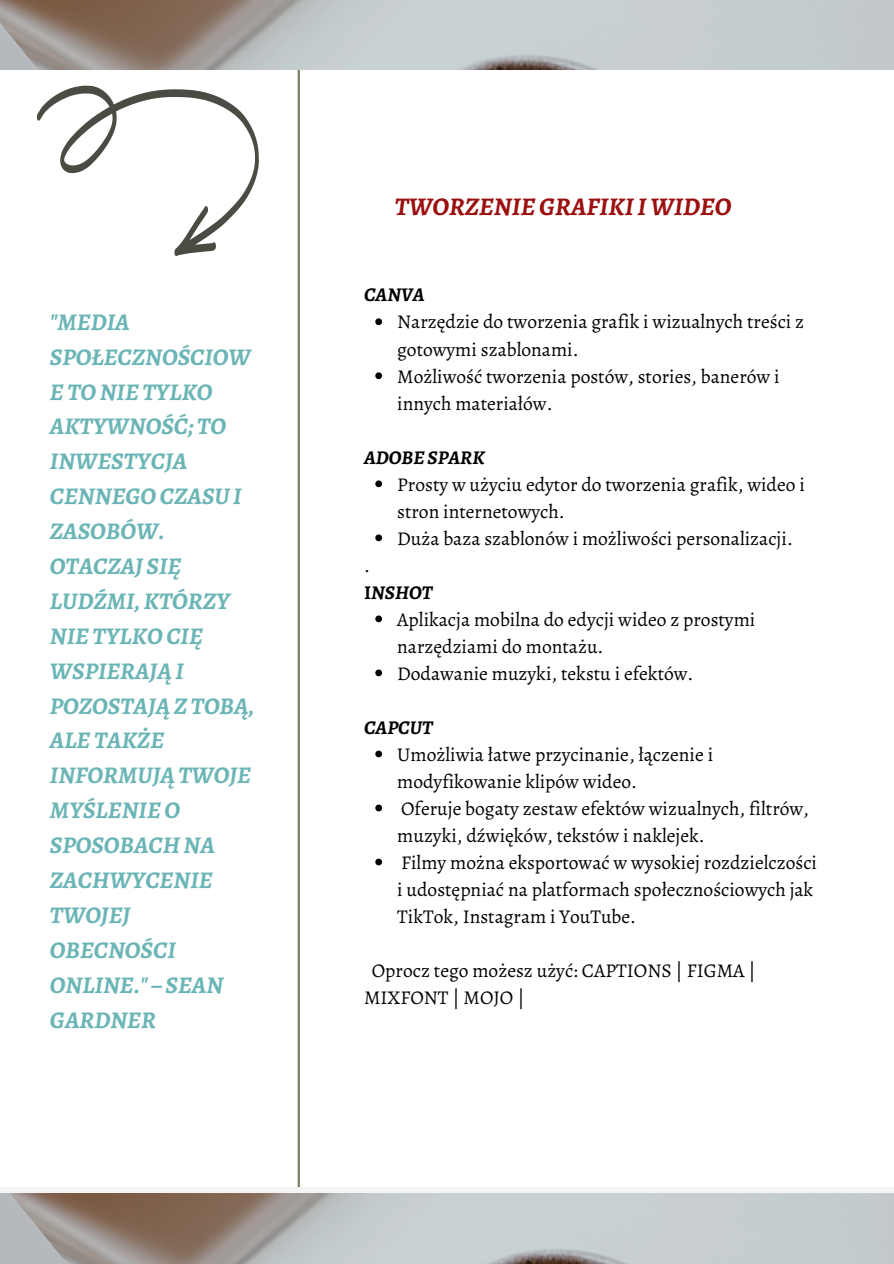
<style>
.page{position:relative;width:894px;height:1264px;background:#fff}
.page>*{position:absolute;margin:0;border:0;box-sizing:border-box;transform-origin:0 0}
.t1{font:italic 700 25.5px "Alegreya";color:#9c0f0f}
.t2{font:italic 700 24px/34.8px "Alegreya";color:#6bb5b6}
.t3{font:19.5px/27px "Alegreya";color:#020202}
.t4{font:italic 700 19.5px/27px "Alegreya";color:#020202}
.s1{font-weight:400;font-style:normal}
.s2{font-style:normal}
</style>
<div class="page">
<hr style="left:297px;top:0;width:3px;height:1263px;background:#778166">
<svg style="left:375px;top:318px;width:7px;height:7px"></svg>
<svg style="left:375px;top:372px;width:7px;height:7px"></svg>
<svg style="left:375px;top:480px;width:7px;height:7px"></svg>
<svg style="left:375px;top:534px;width:7px;height:7px"></svg>
<svg style="left:375px;top:615px;width:7px;height:7px"></svg>
<svg style="left:375px;top:669px;width:7px;height:7px"></svg>
<svg style="left:375px;top:750px;width:7px;height:7px"></svg>
<svg style="left:375px;top:804px;width:7px;height:7px"></svg>
<svg style="left:375px;top:858px;width:7px;height:7px"></svg>
<svg style="left:37px;top:85px;width:222px;height:171px"></svg>
<div style="left:0;top:1186px;width:893px;height:77px;background:#f6f4f4"></div>
<img style="left:0;top:0;width:893px;height:70px">
<img style="left:0;top:1193px;width:893px;height:70px">
<p class="t2" style="left:50px;top:304px;width:206px">"MEDIA<br>SPOŁECZNOŚCIOW<br>E TO NIE TYLKO<br>AKTYWNOŚĆ; TO<br>INWESTYCJA<br>CENNEGOCZASUI<br>ZASOBÓW.<br>OTACZAJ SIĘ<br>LUDŹMI,KTÓRZY<br>NIE TYLKOCIĘ<br>WSPIERAJĄI<br>POZOSTAJĄZ TOBĄ,<br>ALE TAKŻE<br>INFORMUJĄTWOJE<br>MYŚLENIEO<br>SPOSOBACH NA<br>ZACHWYCENIE<br>TWOJEJ<br>OBECNOŚCI<br>ONLINE." – SEAN<br>GARDNER</p>
<p class="t1" style="left:395px;top:189px;width:338px">TWORZENIEGRAFIKIIWIDEO</p>
<p class="t4" style="left:364px;top:281px;width:62px">CANVA</p>
<p class="t3" style="left:397px;top:308px;width:408px">Narzędzie do tworzenia grafik i wizualnych treści z gotowymi szablonami.</p>
<h1 class="t3" style="left:397px;top:362px;width:384px">Możliwość tworzenia postów, stories, banerów i innych materiałów.</h1>
<h2 class="t4" style="left:364px;top:443px;width:122px">ADOBE SPARK</h2>
<p class="t3" style="left:397px;top:470px;width:409px">Prosty w użyciu edytor do tworzenia grafik, wideo i stron internetowych.</p>
<p class="t3" style="left:397px;top:524px;width:397px">Duża baza szablonów i możliwości personalizacji.</p>
<h2 class="t4" style="left:364px;top:551px;width:70px"><span class="s1">.<br></span><span class="s2">I</span>NSHOT</h2>
<p class="t3" style="left:397px;top:605px;width:359px">Aplikacja mobilna do edycji wideo z prostymi narzędziami do montażu.</p>
<p class="t3" style="left:397px;top:659px;width:298px">Dodawanie muzyki, tekstu i efektów.</p>
<h3 class="t4" style="left:364px;top:713px;width:70px">CAPCUT</h3>
<p class="t3" style="left:397px;top:740px;width:317px">Umożliwia łatwe przycinanie, łączenie i modyfikowanie klipów wideo.</p>
<p class="t3" style="left:397px;top:794px;width:413px">Oferuje bogaty zestaw efektów wizualnych, filtrów, muzyki, dźwięków, tekstów i naklejek.</p>
<h2 class="t3" style="left:397px;top:848px;width:421px">Filmy można eksportować w wysokiej rozdzielczości i udostępniać na platformach społecznościowych jak<br>TikTok, Instagram i YouTube.</h2>
<p class="t3" style="left:364px;top:956px;width:393px;text-indent:8px">Oprocz tego możesz użyć: CAPTIONS | FIGMA |<br>MIXFONT | MOJO |</p>
</div>
